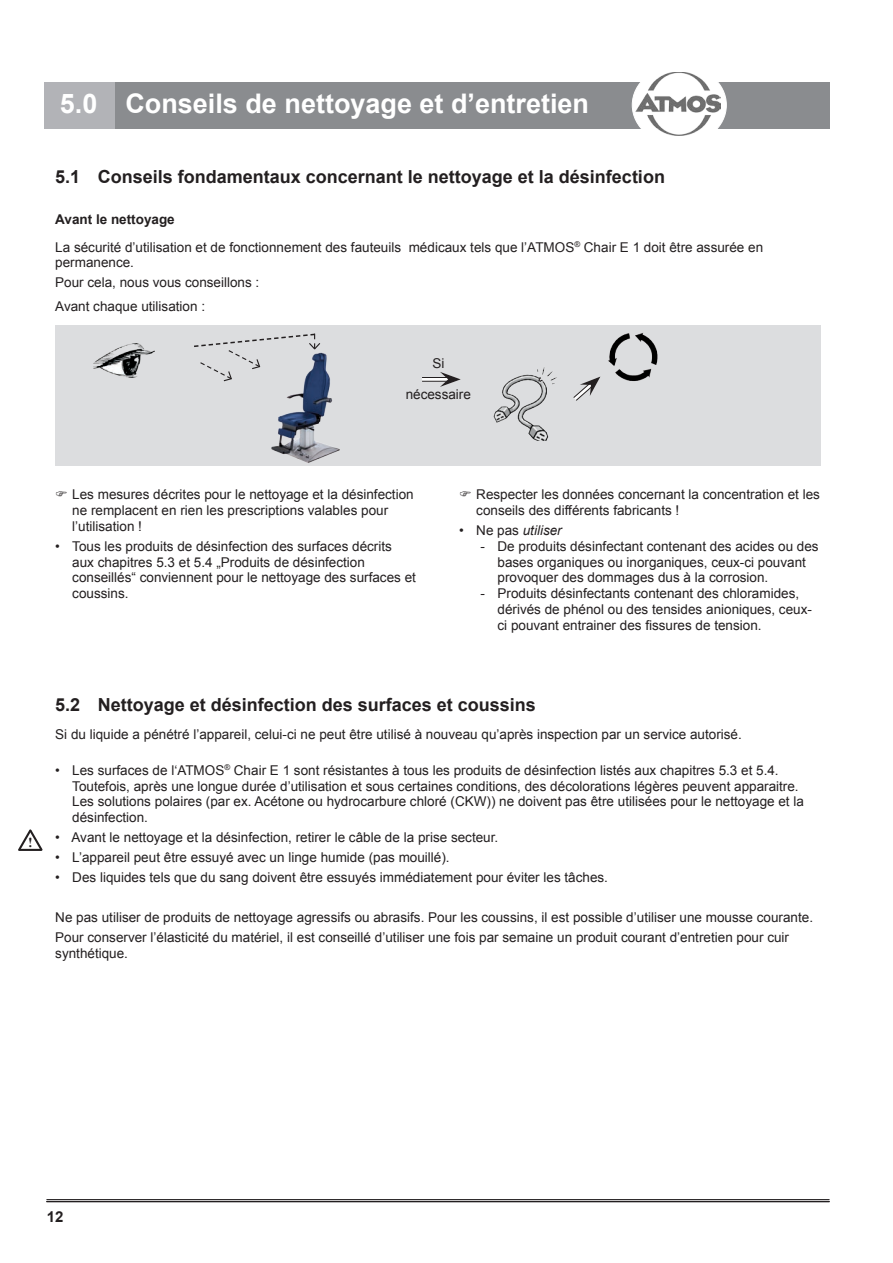
<style>
.page{position:relative;width:893px;height:1263px;background:#fff}
.page>*{position:absolute;margin:0;border:0;box-sizing:border-box;transform-origin:0 0}
.t1{font:700 27px "Arial";color:#fff}
.t2{font:700 18px "Arial";color:#231f20}
.t3{font:700 15px "Arial";color:#231f20}
.t4{font:700 13.65px "Times New Roman";color:#231f20}
.t5{font:13.5px/15.8px "Arial";color:#231f20}
.t6{font:italic 13.5px "Arial";color:#231f20}
.s1{font-weight:700}
.s2{font-style:normal}
</style>
<div class="page">
<hr style="left:47px;top:1199px;width:782px;height:1px;background:#231f20">
<hr style="left:47px;top:1201px;width:782px;height:1px;background:#231f20">
<div style="left:115px;top:82px;width:714px;height:47px;background:#8a8c8f"></div>
<div style="left:45px;top:82px;width:70px;height:47px;background:#b2b3b7"></div>
<div style="left:632px;top:65px;width:94px;height:80px;background:#fff;border-radius:50%"></div>
<img style="left:635px;top:72px;width:85px;height:64px">
<div style="left:55px;top:325px;width:766px;height:140px;background:#dcdddf"></div>
<svg style="left:573px;top:376px;width:27px;height:25px"></svg>
<img style="left:608px;top:333px;width:50px;height:48px">
<svg style="left:422px;top:372px;width:39px;height:15px"></svg>
<img style="left:493px;top:367px;width:64px;height:74px">
<svg style="left:539px;top:377px;width:4px;height:5px"></svg>
<svg style="left:194px;top:333px;width:122px;height:49px"></svg>
<img style="left:93px;top:344px;width:61px;height:34px">
<svg style="left:18px;top:829px;width:25px;height:22px"></svg>
<img style="left:267px;top:340px;width:78px;height:126px">
<h1 class="t1" style="left:60px;top:86px;width:531px">5.0 Conseils de nettoyage et d’entretien</h1>
<h2 class="t2" style="left:55px;top:165px;width:611px">5.1 Conseils fondamentaux concernant le nettoyage et la désinfection</h2>
<p class="t5" style="left:55px;top:206px;width:709px;line-height:27.2px"><span class="s1">Avant le nettoyage<br></span>La sécurité d’utilisation et de fonctionnement des fauteuils médicaux tels que l’ATMOS<sup>®</sup> Chair E 1 doit être assurée en</p>
<p class="t5" style="left:55px;top:253px;width:206px;line-height:20px">permanence.<br>Pour cela, nous vous conseillons :</p>
<p class="t5" style="left:55px;top:298px;width:151px">Avant chaque utilisation :</p>
<p class="t5" style="left:432px;top:355px;width:14px">Si</p>
<p class="t5" style="left:406px;top:387px;width:67px">nécessaire</p>
<p class="t5" style="left:72px;top:487px;width:343px">Les mesures décrites pour le nettoyage et la désinfection ne remplacent en rien les prescriptions valables pour l’utilisation !</p>
<p class="t5" style="left:72px;top:538px;width:345px;text-indent:-17px">• Tous les produits de désinfection des surfaces décrits aux chapitres 5.3 et 5.4 „Produits de désinfection conseillés“ conviennent pour le nettoyage des surfaces et coussins.</p>
<p class="t5" style="left:476px;top:487px;width:345px">Respecter les données concernant la concentration et les conseils des différents fabricants !</p>
<p class="t6" style="left:459px;top:522px;width:104px"><span class="s2">• Ne pas</span> utiliser</p>
<p class="t5" style="left:497px;top:538px;width:323px;text-indent:-17px">- De produits désinfectant contenant des acides ou des bases organiques ou inorganiques, ceux-ci pouvant provoquer des dommages dus à la corrosion.</p>
<p class="t5" style="left:497px;top:586px;width:316px;text-indent:-17px">- Produits désinfectants contenant des chloramides, dérivés de phénol ou des tensides anioniques, ceux&shy;ci pouvant entrainer des fissures de tension.</p>
<p class="t4" style="left:28px;top:833px;width:6px">!</p>
<h2 class="t2" style="left:55px;top:692px;width:482px">5.2 Nettoyage et désinfection des surfaces et coussins</h2>
<p class="t5" style="left:55px;top:726px;width:688px">Si du liquide a pénétré l’appareil, celui-ci ne peut être utilisé à nouveau qu’après inspection par un service autorisé.</p>
<p class="t5" style="left:72px;top:762px;width:733px;text-indent:-17px">• Les surfaces de l‘ATMOS<sup>®</sup> Chair E 1 sont résistantes à tous les produits de désinfection listés aux chapitres 5.3 et 5.4.<br>Toutefois, après une longue durée d’utilisation et sous certaines conditions, des décolorations légères peuvent apparaitre.<br>Les solutions polaires (par ex. Acétone ou hydrocarbure chloré (CKW)) ne doivent pas être utilisées pour le nettoyage et la désinfection.</p>
<p class="t5" style="left:55px;top:829px;width:445px">• Avant le nettoyage et la désinfection, retirer le câble de la prise secteur.</p>
<p class="t5" style="left:55px;top:849px;width:396px">• L’appareil peut être essuyé avec un linge humide (pas mouillé).</p>
<p class="t5" style="left:55px;top:869px;width:554px">• Des liquides tels que du sang doivent être essuyés immédiatement pour éviter les tâches.</p>
<p class="t5" style="left:55px;top:907px;width:759px;line-height:20px">Ne pas utiliser de produits de nettoyage agressifs ou abrasifs. Pour les coussins, il est possible d’utiliser une mousse courante.<br>Pour conserver l’élasticité du matériel, il est conseillé d’utiliser une fois par semaine un produit courant d’entretien pour cuir</p>
<p class="t5" style="left:55px;top:945px;width:74px">synthétique.</p>
<p class="t3" style="left:47px;top:1207px;width:18px">12</p>
</div>
